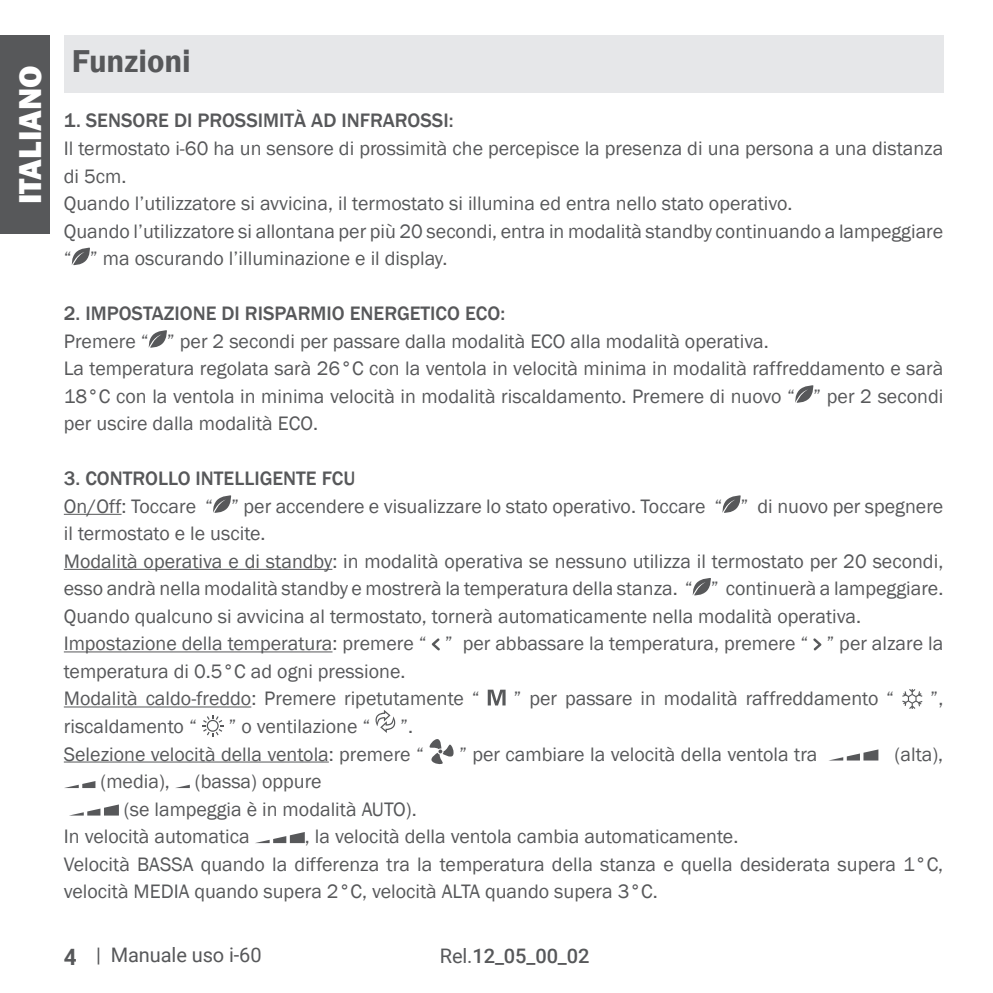
<style>
.page{position:relative;width:993px;height:993px;background:#fff}
.page>*{position:absolute;margin:0;border:0;box-sizing:border-box;transform-origin:0 0}
.t1{font:800 32.5px "Franklin Gothic";color:#fff}
.t2{font:600 32.5px "Franklin Gothic";color:#57585a}
.t3{font:20px/27.5px "Franklin Gothic";color:#57585a}
.t4{font:500 20px "Franklin Gothic";color:#57585a}
.t5{font:20px "Roboto";letter-spacing:-.005em;color:#57585a}
.t6{font:500 20px "Roboto";letter-spacing:-.005em;color:#57585a}
.s1{font-weight:700;font-size:22.5px}
.s2{font-weight:400}
</style>
<div class="page">
<div style="left:64px;top:35px;width:879px;height:58px;background:#e6e7e9"></div>
<div style="left:0;top:35px;width:50px;height:199px;background:#57585a"></div>
<hr style="left:64px;top:513px;width:57px;height:1px;background:#57585a">
<hr style="left:64px;top:568px;width:268px;height:1px;background:#57585a">
<hr style="left:64px;top:651px;width:268px;height:1px;background:#57585a">
<hr style="left:64px;top:706px;width:187px;height:1px;background:#57585a">
<hr style="left:64px;top:761px;width:265px;height:1px;background:#57585a">
<svg style="left:71px;top:247px;width:19px;height:18px"></svg>
<svg style="left:148px;top:330px;width:19px;height:18px"></svg>
<svg style="left:795px;top:385px;width:18px;height:18px"></svg>
<svg style="left:213px;top:495px;width:18px;height:18px"></svg>
<svg style="left:722px;top:495px;width:18px;height:18px"></svg>
<svg style="left:692px;top:578px;width:19px;height:17px"></svg>
<svg style="left:431px;top:638px;width:9px;height:12px"></svg>
<svg style="left:813px;top:638px;width:8px;height:12px"></svg>
<svg style="left:487px;top:689px;width:18px;height:16px"></svg>
<svg style="left:902px;top:689px;width:20px;height:19px"></svg>
<svg style="left:202px;top:715px;width:21px;height:21px"></svg>
<svg style="left:375px;top:710px;width:21px;height:22px"></svg>
<svg style="left:429px;top:739px;width:25px;height:25px"></svg>
<svg style="left:831px;top:749px;width:47px;height:11px"></svg>
<svg style="left:69px;top:781px;width:26px;height:6px"></svg>
<svg style="left:180px;top:784px;width:10px;height:3px"></svg>
<svg style="left:72px;top:804px;width:47px;height:11px"></svg>
<svg style="left:260px;top:832px;width:45px;height:10px"></svg>
<h1 class="t1" style="left:9px;top:204px;width:140px;rotate:-90deg">ITALIANO</h1>
<h1 class="t2" style="left:72px;top:41px;width:120px">Funzioni</h1>
<p class="t4" style="left:64px;top:108px;width:391px">1. SENSORE DI PROSSIMITÀ AD INFRAROSSI:</p>
<p class="t3" style="left:64px;top:135px;width:880px">Il termostato i-60 ha un sensore di prossimità che percepisce la presenza di una persona a una distanza di 5cm.<br>Quando l’utilizzatore si avvicina, il termostato si illumina ed entra nello stato operativo.<br>Quando l’utilizzatore si allontana per più 20 secondi, entra in modalità standby continuando a lampeggiare “ ” ma oscurando l’illuminazione e il display.</p>
<p class="t4" style="left:64px;top:301px;width:442px">2. IMPOSTAZIONE DI RISPARMIO ENERGETICO ECO:</p>
<p class="t3" style="left:64px;top:327px;width:880px">Premere “ ” per 2 secondi per passare dalla modalità ECO alla modalità operativa.<br>La temperatura regolata sarà 26°C con la ventola in velocità minima in modalità raffreddamento e sarà 18°C con la ventola in minima velocità in modalità riscaldamento. Premere di nuovo “ ” per 2 secondi per uscire dalla modalità ECO.</p>
<p class="t4" style="left:64px;top:466px;width:293px">3. CONTROLLO INTELLIGENTE FCU</p>
<p class="t3" style="left:64px;top:492px;width:880px">On/Off: Toccare “ ” per accendere e visualizzare lo stato operativo. Toccare “ ” di nuovo per spegnere il termostato e le uscite.<br>Modalità operativa e di standby: in modalità operativa se nessuno utilizza il termostato per 20 secondi, esso andrà nella modalità standby e mostrerà la temperatura della stanza. “ ” continuerà a lampeggiare.<br>Quando qualcuno si avvicina al termostato, tornerà automaticamente nella modalità operativa.<br>Impostazione della temperatura: premere “ ” per abbassare la temperatura, premere “ ” per alzare la temperatura di 0.5°C ad ogni pressione.<br>Modalità caldo-freddo: Premere ripetutamente “</p>
<p class="t3" style="left:513px;top:685px;width:382px">” per passare in modalità raffreddamento “</p>
<p class="t3" style="left:930px;top:685px;width:15px">”,</p>
<p class="t3" style="left:64px;top:712px;width:361px;text-indent:336px">”.<br>Selezione velocità della ventola: premere “</p>
<p class="t3" style="left:64px;top:712px;width:135px">riscaldamento “</p>
<p class="t3" style="left:228px;top:712px;width:144px">” o ventilazione “</p>
<p class="t3" style="left:459px;top:740px;width:360px">” per cambiare la velocità della ventola tra</p>
<p class="t3" style="left:894px;top:740px;width:50px">(alta),</p>
<p class="t3" style="left:100px;top:767px;width:223px">(media), (bassa) oppure</p>
<p class="t3" style="left:124px;top:795px;width:294px">(se lampeggia è in modalità AUTO).</p>
<p class="t3" style="left:64px;top:822px;width:187px">In velocità automatica</p>
<p class="t3" style="left:64px;top:822px;width:880px;text-indent:241px">, la velocità della ventola cambia automaticamente.<br>Velocità BASSA quando la differenza tra la temperatura della stanza e quella desiderata supera 1°C, velocità MEDIA quando supera 2°C, velocità ALTA quando supera 3°C.</p>
<p class="t5" style="left:64px;top:940px;width:199px"><span class="s1">4</span> | Manuale uso i-60</p>
<p class="t6" style="left:439px;top:941px;width:151px"><span class="s2">Rel.</span>12_05_00_02</p>
</div>
